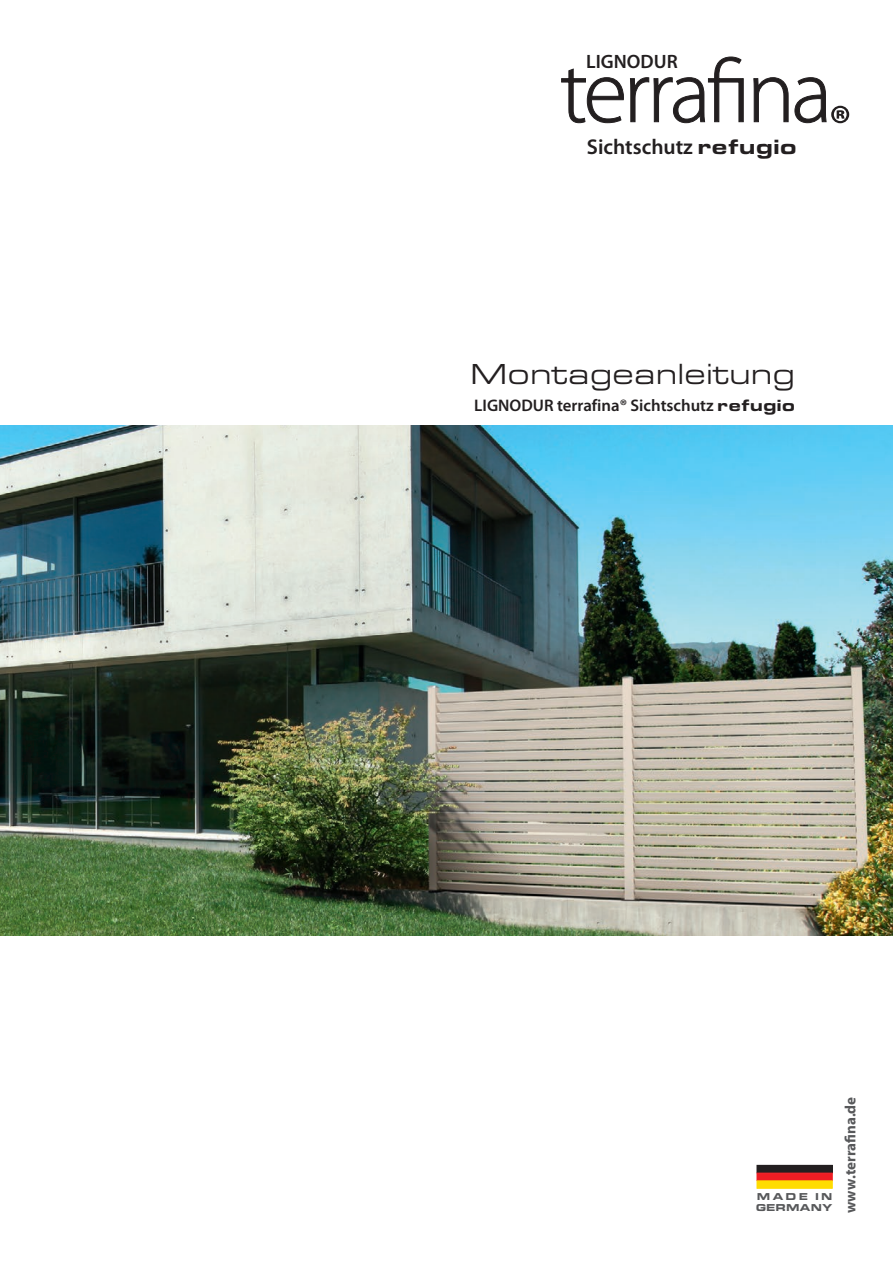
<style>
.page{position:relative;width:893px;height:1263px;background:#fff}
.page>*{position:absolute;margin:0;border:0;box-sizing:border-box;transform-origin:0 0}
.t1{font:30px "Eurostile Extended Roman DTC";color:#231f20}
.t2{font:600 21.45px "Myriad Pro";color:#231f20}
.t3{font:600 19.35px "Myriad Pro";color:#231f20}
.t4{font:600 16.8px "Myriad Pro";color:#231f20}
.t5{font:700 15px "Myriad Pro";color:#57585a}
.t6{font:10.35px/10.2px "Eurostile Extended Black DTC";color:#57585a}
.s1{font-family:"Eurostile Extended Black DTC";font-weight:400}
</style>
<div class="page">
<div style="left:757px;top:1165px;width:75px;height:8px;background:#231f20"></div>
<div style="left:757px;top:1165px;width:75px;height:8px;border:1px solid #231f20"></div>
<div style="left:757px;top:1173px;width:75px;height:8px;background:#ee1d23;border:1px solid #ee1d23"></div>
<div style="left:757px;top:1181px;width:75px;height:7px;background:#ffdc01"></div>
<img style="left:0;top:425px;width:893px;height:510px">
<svg style="left:561px;top:56px;width:288px;height:67px"></svg>
<p class="t3" style="left:586px;top:49px;width:93px">LIGNODUR</p>
<p class="t2" style="left:587px;top:133px;width:211px">Sichtschutz <span class="s1">refugio</span></p>
<h1 class="t1" style="left:470px;top:358px;width:327px">Montageanleitung</h1>
<p class="t4" style="left:474px;top:395px;width:322px">LIGNODUR terrafina® Sichtschutz <span class="s1">refugio</span></p>
<p class="t6" style="left:756px;top:1192px;width:78px">Made In<br>Germany</p>
<p class="t5" style="left:841px;top:1213px;width:118px;rotate:-90deg">www.terrafina.de</p>
</div>
